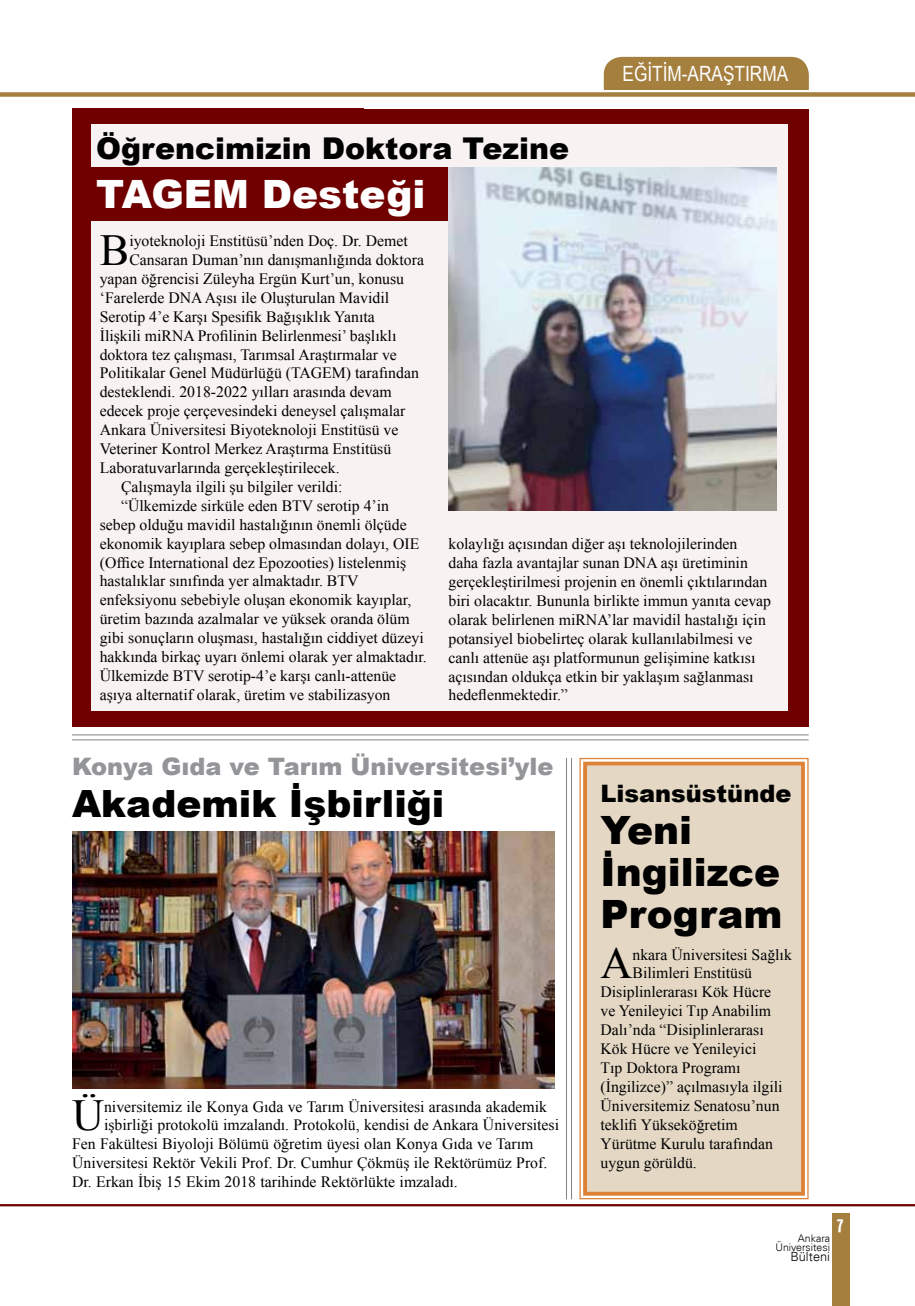
<style>
.page{position:relative;width:915px;height:1306px;background:#fff}
.page>*{position:absolute;margin:0;border:0;box-sizing:border-box;transform-origin:0 0}
.t1{font:44.25px "Times New Roman";color:#000}
.t2{font:900 39px/42px "Arial";color:#000}
.t3{font:900 39px "Arial";color:#fff}
.t4{font:900 37.5px "Arial";color:#000}
.t5{font:900 30px "Arial";color:#000}
.t6{font:900 24px "Arial";color:#939598}
.t7{font:900 24px "Arial";color:#000}
.t8{font:21px "Arial Narrow";color:#fff}
.t9{font:18px "Interstate Black Compressed TR";color:#fff}
.t10{font:15.75px/18.9px "Times New Roman";color:#000}
.t11{font:300 12.75px "Univers LT Std 45";color:#000}
.t12{font:300 10.5px/9px "Univers LT Std 45";color:#000;text-align:right}
</style>
<div class="page">
<div style="left:72px;top:108px;width:736px;height:618px;background:#700000"></div>
<div style="left:91px;top:124px;width:696px;height:586px;background:#f8f2f2"></div>
<div style="left:83px;top:167px;width:639px;height:53px;background:#700000"></div>
<div style="left:603px;top:57px;width:205px;height:49px;background:#a57f3e;border-radius:18px"></div>
<div style="left:364px;top:90px;width:463px;height:18px;background:#fff"></div>
<div style="left:0;top:92px;width:914px;height:5px;background:#a57f3e"></div>
<div style="left:832px;top:1213px;width:17px;height:92px;background:#a57f3e"></div>
<hr style="left:0;top:1204px;width:914px;height:2px;background:#700000">
<hr style="left:72px;top:734px;width:736px;height:1px;background:#808285">
<hr style="left:72px;top:739px;width:736px;height:1px;background:#808285">
<img style="left:448px;top:167px;width:327px;height:343px">
<img style="left:72px;top:831px;width:482px;height:257px">
<hr style="left:571px;top:758px;width:1px;height:441px;background:#808285">
<hr style="left:566px;top:758px;width:1px;height:441px;background:#808285">
<div style="left:579px;top:757px;width:230px;height:442px;background:#e4d8c5"></div>
<div style="left:583px;top:761px;width:221px;height:434px;border:4px solid #dd8237"></div>
<h3 class="t8" style="left:622px;top:62px;width:167px">EĞİTİM-ARAŞTIRMA</h3>
<h3 class="t5" style="left:96px;top:132px;width:474px">Öğrencimizin Doktora Tezine</h3>
<h2 class="t3" style="left:96px;top:172px;width:331px">TAGEM Desteği</h2>
<h1 class="t1" style="left:100px;top:224px;width:31px">B</h1>
<p class="t10" style="left:129px;top:231px;width:280px">iyoteknoloji Enstitüsü’nden Doç. Dr. Demet</p>
<p class="t10" style="left:129px;top:250px;width:296px">Cansaran Duman’nın danışmanlığında doktora</p>
<p class="t10" style="left:100px;top:269px;width:306px">yapan öğrencisi Züleyha Ergün Kurt’un, konusu</p>
<p class="t10" style="left:100px;top:288px;width:291px">‘Farelerde DNA Aşısı ile Oluşturulan Mavidil</p>
<p class="t10" style="left:100px;top:307px;width:276px">Serotip 4’e Karşı Spesifik Bağışıklık Yanıta</p>
<p class="t10" style="left:100px;top:326px;width:298px">İlişkili miRNA Profilinin Belirlenmesi’ başlıklı</p>
<p class="t10" style="left:100px;top:344px;width:298px">doktora tez çalışması, Tarımsal Araştırmalar ve</p>
<p class="t10" style="left:100px;top:363px;width:320px">Politikalar Genel Müdürlüğü (TAGEM) tarafından</p>
<p class="t10" style="left:100px;top:382px;width:293px">desteklendi. 2018-2022 yılları arasında devam</p>
<p class="t10" style="left:100px;top:401px;width:307px">edecek proje çerçevesindeki deneysel çalışmalar</p>
<p class="t10" style="left:100px;top:420px;width:300px">Ankara Üniversitesi Biyoteknoloji Enstitüsü ve</p>
<p class="t10" style="left:100px;top:439px;width:293px">Veteriner Kontrol Merkez Araştırma Enstitüsü</p>
<p class="t10" style="left:100px;top:458px;width:241px">Laboratuvarlarında gerçekleştirilecek.</p>
<p class="t10" style="left:121px;top:477px;width:223px">Çalışmayla ilgili şu bilgiler verildi:</p>
<p class="t10" style="left:121px;top:496px;width:269px">“Ülkemizde sirküle eden BTV serotip 4’in</p>
<p class="t10" style="left:100px;top:515px;width:308px">sebep olduğu mavidil hastalığının önemli ölçüde</p>
<p class="t10" style="left:100px;top:533px;width:321px">ekonomik kayıplara sebep olmasından dolayı, OIE</p>
<p class="t10" style="left:100px;top:552px;width:308px">(Office International dez Epozooties) listelenmiş</p>
<p class="t10" style="left:100px;top:571px;width:260px">hastalıklar sınıfında yer almaktadır. BTV</p>
<p class="t10" style="left:100px;top:590px;width:313px">enfeksiyonu sebebiyle oluşan ekonomik kayıplar,</p>
<p class="t10" style="left:100px;top:609px;width:311px">üretim bazında azalmalar ve yüksek oranda ölüm</p>
<p class="t10" style="left:100px;top:628px;width:325px">gibi sonuçların oluşması, hastalığın ciddiyet düzeyi</p>
<p class="t10" style="left:100px;top:647px;width:328px">hakkında birkaç uyarı önlemi olarak yer almaktadır.</p>
<p class="t10" style="left:100px;top:666px;width:298px">Ülkemizde BTV serotip-4’e karşı canlı-attenüe</p>
<p class="t10" style="left:100px;top:685px;width:292px">aşıya alternatif olarak, üretim ve stabilizasyon</p>
<p class="t10" style="left:448px;top:534px;width:324px">kolaylığı açısından diğer aşı teknolojilerinden daha fazla avantajlar sunan DNA aşı üretiminin gerçekleştirilmesi projenin en önemli çıktılarından biri olacaktır. Bununla birlikte immun yanıta cevap olarak belirlenen miRNA’lar mavidil hastalığı için potansiyel biobelirteç olarak kullanılabilmesi ve canlı attenüe aşı platformunun gelişimine katkısı açısından oldukça etkin bir yaklaşım sağlanması hedeflenmektedir.”</p>
<h3 class="t6" style="left:72px;top:753px;width:482px">Konya Gıda ve Tarım Üniversitesi’yle</h3>
<h3 class="t4" style="left:72px;top:782px;width:374px">Akademik İşbirliği</h3>
<h1 class="t1" style="left:72px;top:1089px;width:33px">Ü</h1>
<p class="t10" style="left:104px;top:1096px;width:444px">niversitemiz ile Konya Gıda ve Tarım Üniversitesi arasında akademik</p>
<p class="t10" style="left:104px;top:1115px;width:456px">işbirliği protokolü imzalandı. Protokolü, kendisi de Ankara Üniversitesi</p>
<p class="t10" style="left:72px;top:1134px;width:463px">Fen Fakültesi Biyoloji Bölümü öğretim üyesi olan Konya Gıda ve Tarım</p>
<p class="t10" style="left:72px;top:1153px;width:476px">Üniversitesi Rektör Vekili Prof. Dr. Cumhur Çökmüş ile Rektörümüz Prof.</p>
<p class="t10" style="left:72px;top:1172px;width:387px">Dr. Erkan İbiş 15 Ekim 2018 tarihinde Rektörlükte imzaladı.</p>
<h3 class="t7" style="left:600px;top:780px;width:192px">Lisansüstünde</h3>
<h2 class="t2" style="left:600px;top:809px;width:183px">Yeni<br>İngilizce<br>Program</h2>
<h1 class="t1" style="left:600px;top:938px;width:33px">A</h1>
<p class="t10" style="left:632px;top:944px;width:161px">nkara Üniversitesi Sağlık</p>
<p class="t10" style="left:632px;top:963px;width:121px">Bilimleri Enstitüsü</p>
<p class="t10" style="left:600px;top:982px;width:172px">Disiplinlerarası Kök Hücre</p>
<p class="t10" style="left:600px;top:1001px;width:172px">ve Yenileyici Tıp Anabilim</p>
<p class="t10" style="left:600px;top:1020px;width:165px">Dalı’nda “Disiplinlerarası</p>
<p class="t10" style="left:600px;top:1039px;width:157px">Kök Hücre ve Yenileyici</p>
<p class="t10" style="left:600px;top:1058px;width:141px">Tıp Doktora Programı</p>
<p class="t10" style="left:600px;top:1076px;width:183px">(İngilizce)” açılmasıyla ilgili</p>
<p class="t10" style="left:600px;top:1095px;width:180px">Üniversitemiz Senatosu’nun</p>
<p class="t10" style="left:600px;top:1114px;width:139px">teklifi Yükseköğretim</p>
<p class="t10" style="left:600px;top:1133px;width:174px">Yürütme Kurulu tarafından</p>
<p class="t10" style="left:600px;top:1152px;width:98px">uygun görüldü.</p>
<p class="t12" style="left:775px;top:1233px;width:56px">Ankara<br>Üniversitesi</p>
<p class="t11" style="left:790px;top:1248px;width:41px">Bülteni</p>
<p class="t9" style="left:836px;top:1215px;width:8px">7</p>
</div>
